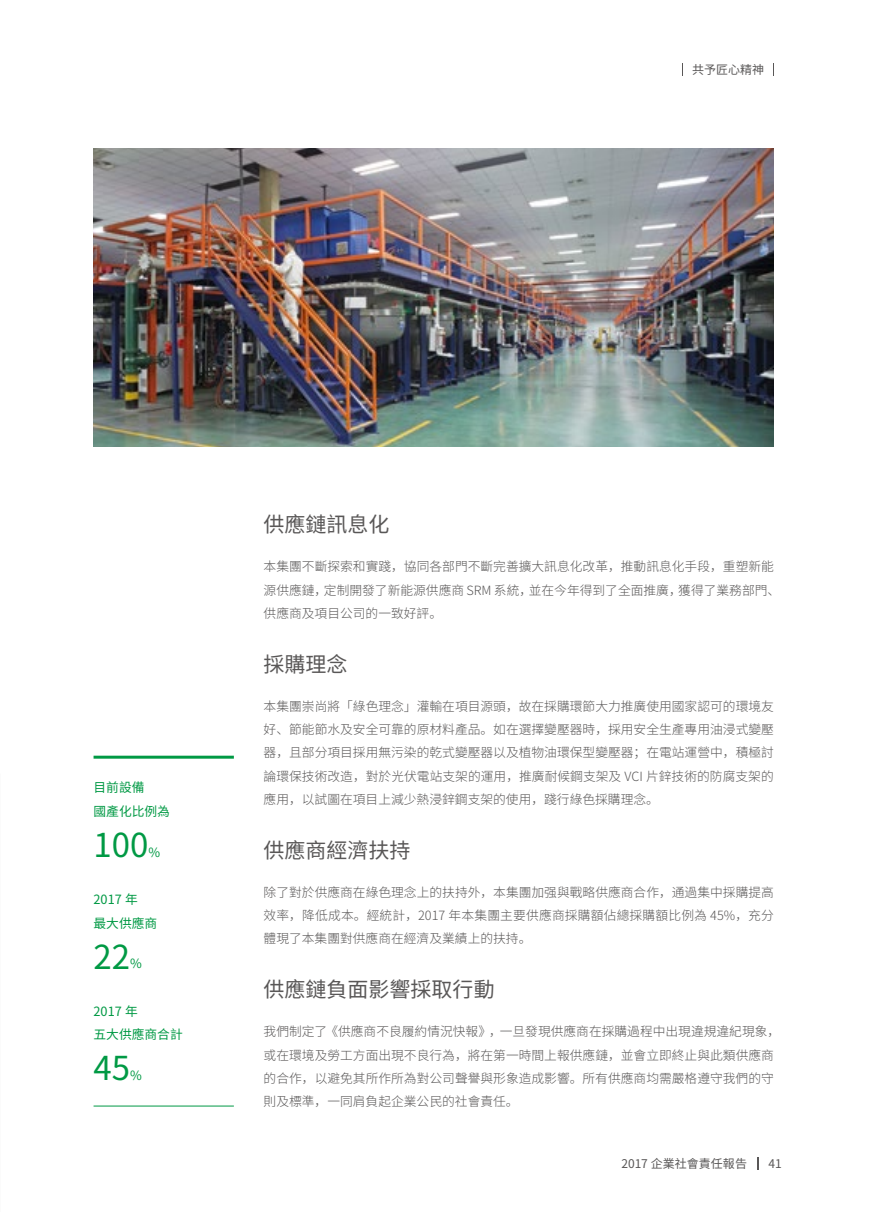
<style>
.page{position:relative;width:893px;height:1212px;background:#fff}
.page>*{position:absolute;margin:0;border:0;box-sizing:border-box;transform-origin:0 0}
.t1{font:33px "Noto Sans Hans";color:#094}
.t2{font:21px "Noto Sans Hans";color:#595757}
.t3{font:300 12.75px/23.2px "Noto Sans Hans";color:#595757}
.t4{font:12.75px/23.2px "Noto Sans Hans";color:#094}
.t5{font:12px "Noto Sans Hans";color:#595757}
</style>
<div class="page">
<svg style="left:682px;top:64px;width:1px;height:12px"></svg>
<svg style="left:773px;top:64px;width:1px;height:12px"></svg>
<svg style="left:757px;top:1157px;width:1px;height:12px"></svg>
<img style="left:94px;top:149px;width:680px;height:297px">
<hr style="left:94px;top:1106px;width:140px;height:1px;background:#094">
<hr style="left:94px;top:756px;width:140px;height:3px;background:#094">
<p class="t5" style="left:692px;top:63px;width:73px">共予匠心精神</p>
<p class="t4" style="left:94px;top:776px;width:78px">目前設備<br>國產化比例為</p>
<h1 class="t1" style="left:94px;top:826px;width:56px">100</h1>
<p class="t4" style="left:148px;top:840px;width:13px">%</p>
<p class="t4" style="left:94px;top:888px;width:65px">2017 年<br>最大供應商</p>
<h1 class="t1" style="left:94px;top:938px;width:38px">22</h1>
<p class="t4" style="left:130px;top:952px;width:13px">%</p>
<p class="t4" style="left:94px;top:1000px;width:91px">2017 年<br>五大供應商合計</p>
<h1 class="t1" style="left:94px;top:1050px;width:38px">45</h1>
<p class="t4" style="left:130px;top:1064px;width:13px">%</p>
<h2 class="t2" style="left:264px;top:512px;width:127px">供應鏈訊息化</h2>
<p class="t3" style="left:264px;top:555px;width:518px">本集團不斷探索和實踐，協同各部門不斷完善擴大訊息化改革，推動訊息化手段，重塑新能源供應鏈，定制開發了新能源供應商 SRM 系統，並在今年得到了全面推廣，獲得了業務部門、供應商及項目公司的一致好評。</p>
<h2 class="t2" style="left:264px;top:652px;width:85px">採購理念</h2>
<p class="t3" style="left:264px;top:695px;width:512px;text-align:justify">本集團崇尚將「綠色理念」灌輸在項目源頭，故在採購環節大力推廣使用國家認可的環境友好、節能節水及安全可靠的原材料產品。如在選擇變壓器時，採用安全生產專用油浸式變壓器，且部分項目採用無污染的乾式變壓器以及植物油環保型變壓器；在電站運營中，積極討論環保技術改造，對於光伏電站支架的運用，推廣耐候鋼支架及 VCI 片鋅技術的防腐支架的應用，以試圖在項目上減少熱浸鋅鋼支架的使用，踐行綠色採購理念。</p>
<h2 class="t2" style="left:264px;top:838px;width:148px">供應商經濟扶持</h2>
<p class="t3" style="left:264px;top:881px;width:512px;text-align:justify">除了對於供應商在綠色理念上的扶持外，本集團加强與戰略供應商合作，通過集中採購提高效率，降低成本。經統計，2017 年本集團主要供應商採購額佔總採購額比例為 45%，充分體現了本集團對供應商在經濟及業績上的扶持。</p>
<h2 class="t2" style="left:264px;top:977px;width:232px">供應鏈負面影響採取行動</h2>
<p class="t3" style="left:264px;top:1020px;width:518px">我們制定了《供應商不良履約情況快報》，一旦發現供應商在採購過程中出現違規違紀現象，或在環境及勞工方面出現不良行為，將在第一時間上報供應鏈，並會立即終止與此類供應商的合作，以避免其所作所為對公司聲譽與形象造成影響。所有供應商均需嚴格遵守我們的守則及標準，一同肩負起企業公民的社會責任。</p>
<p class="t5" style="left:621px;top:1157px;width:127px">2017 企業社會責任報告</p>
<p class="t5" style="left:768px;top:1157px;width:15px">41</p>
</div>
